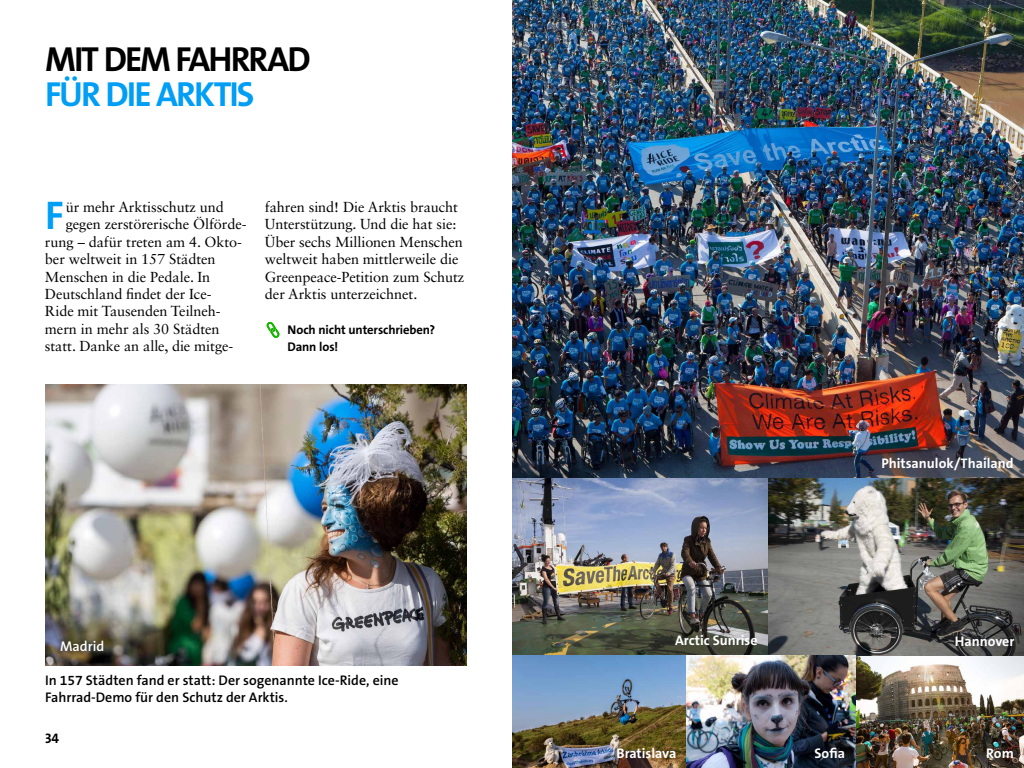
<style>
.page{position:relative;width:1024px;height:768px;background:#fff}
.page>*{position:absolute;margin:0;border:0;box-sizing:border-box;transform-origin:0 0}
.t1{font:40.3px "The Sans LP7 Bld";color:#009ef4}
.t2{font:35px "The Sans LP7 Bld";letter-spacing:-.06em;color:#000}
.t3{font:35px "The Sans LP7 Bld";letter-spacing:-.055em;color:#009ef4}
.t4{font:14.5px/17.4px "Sabon LT Std";letter-spacing:-.005em;color:#000}
.t5{font:14.15px "The Sans LP6 Se Bld";color:#fff}
.t6{font:600 14px/17px "The Sans B W6";color:#000}
.t7{font:700 14px "The Sans B W7";color:#fff}
.t8{font:13.85px "The Sans LP7 Bld";color:#000}
.t9{font:700 12.65px/17px "The Sans B W7";letter-spacing:-.01em;color:#000}
</style>
<div class="page">
<img style="left:45px;top:384px;width:422px;height:281px">
<img style="left:512px;top:0;width:512px;height:478px">
<img style="left:512px;top:478px;width:256px;height:177px">
<img style="left:512px;top:655px;width:512px;height:113px">
<img style="left:768px;top:478px;width:256px;height:177px">
<svg style="left:266px;top:321px;width:14px;height:17px"></svg>
<h2 class="t2" style="left:45px;top:37px;width:267px">MIT DEM FAHRRAD</h2>
<h2 class="t3" style="left:45px;top:72px;width:211px">FÜR DIE ARKTIS</h2>
<h1 class="t1" style="left:45px;top:190px;width:20px">F</h1>
<p class="t4" style="left:66px;top:198px;width:160px">ür mehr Arktisschutz und</p>
<p class="t4" style="left:66px;top:216px;width:182px">gegen zerstörerische Ölförde-</p>
<p class="t4" style="left:45px;top:233px;width:199px">rung – dafür treten am 4. Okto-</p>
<p class="t4" style="left:45px;top:250px;width:172px">ber weltweit in 157 Städten</p>
<p class="t4" style="left:45px;top:268px;width:167px">Menschen in die Pedale. In</p>
<p class="t4" style="left:45px;top:285px;width:168px">Deutschland findet der Ice-</p>
<p class="t4" style="left:45px;top:303px;width:177px">Ride mit Tausenden Teilneh-</p>
<p class="t4" style="left:45px;top:320px;width:176px">mern in mehr als 30 Städten</p>
<p class="t4" style="left:45px;top:337px;width:190px">statt. Danke an alle, die mitge-</p>
<p class="t4" style="left:265px;top:198px;width:201px">fahren sind! Die Arktis braucht<br>Unterstützung. Und die hat sie:<br>Über sechs Millionen Menschen weltweit haben mittlerweile die<br>Greenpeace-Petition zum Schutz der Arktis unterzeichnet.</p>
<p class="t9" style="left:288px;top:322px;width:149px">Noch nicht unterschrieben?<br>Dann los!</p>
<p class="t7" style="left:881px;top:455px;width:134px">Phitsanulok/Thailand</p>
<p class="t5" style="left:60px;top:637px;width:46px">Madrid</p>
<p class="t7" style="left:675px;top:632px;width:84px">Arctic Sunrise</p>
<p class="t7" style="left:955px;top:632px;width:61px">Hannover</p>
<p class="t6" style="left:45px;top:671px;width:355px">In 157 Städten fand er statt: Der sogenannte Ice-Ride, eine<br>Fahrrad-Demo für den Schutz der Arktis.</p>
<p class="t8" style="left:45px;top:730px;width:16px">34</p>
<p class="t7" style="left:617px;top:744px;width:61px">Bratislava</p>
<p class="t7" style="left:815px;top:744px;width:32px">Sofia</p>
<p class="t7" style="left:986px;top:744px;width:29px">Rom</p>
</div>
